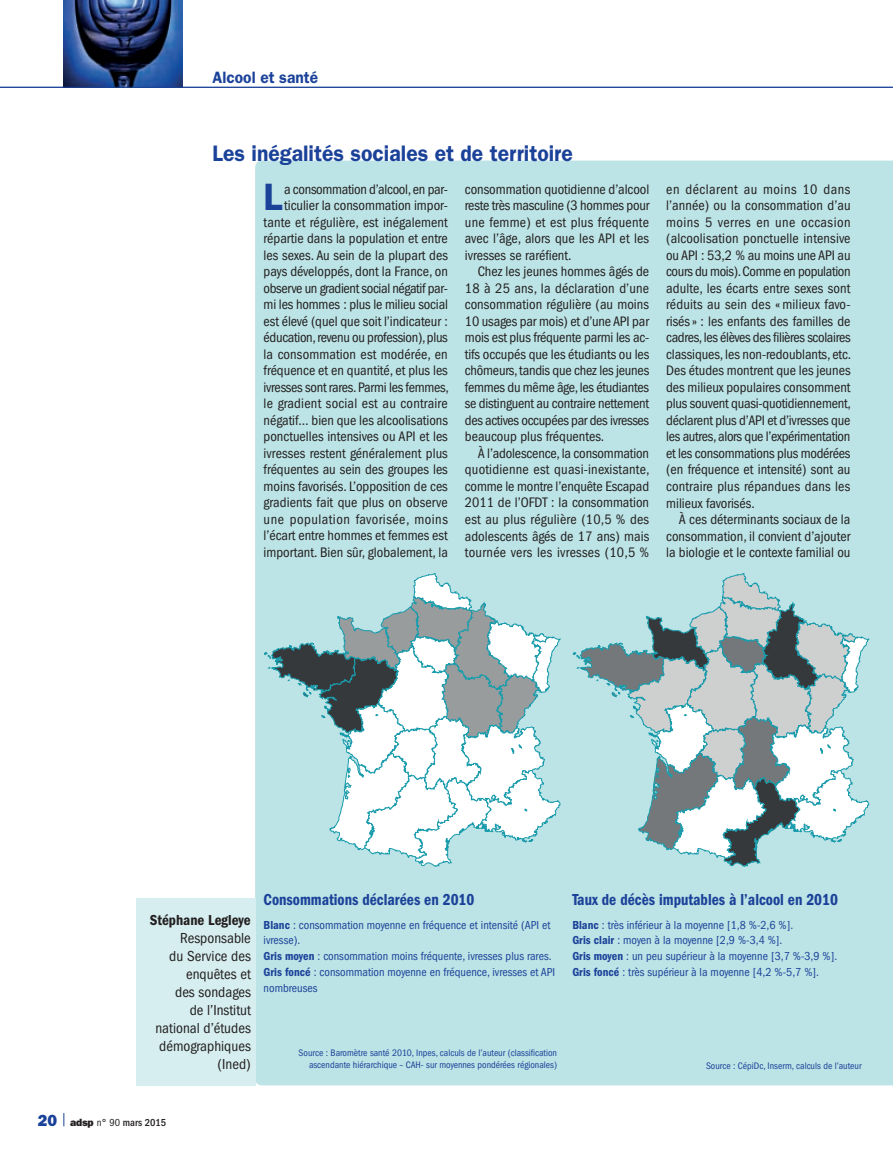
<style>
.page{position:relative;width:893px;height:1149px;background:#fff}
.page>*{position:absolute;margin:0;border:0;box-sizing:border-box;transform-origin:0 0}
.t1{font:600 38.25px "ITC Franklin Gothic Std";color:#1b4299}
.t2{font:600 22.5px "ITC Franklin Gothic Std";color:#1b4299;scale:.94 1}
.t3{font:16.5px "ITC Franklin Gothic Std Dm Cd";color:#1b4299;scale:.94 1}
.t4{font:600 16.5px "ITC Franklin Gothic Std";color:#1b4299;scale:.94 1}
.t5{font:condensed 15px/18px "ITC Franklin Gothic Std";color:#231f20;text-align:right}
.t6{font:15px "ITC Franklin Gothic Std Dm Cd";color:#231f20}
.t7{font:condensed 14.25px/16.5px "ITC Franklin Gothic Std";color:#231f20;text-align:justify}
.t8{font:condensed 12px/15.8px "ITC Franklin Gothic Std";color:#1b4299}
.t9{font:500 condensed 10.5px "ITC Franklin Gothic Std";color:#231f20}
.t10{font:condensed 9.75px/12px "ITC Franklin Gothic Std";color:#1b4299;text-align:right}
.s1{font-family:"ITC Franklin Gothic Std Dm Cd";font-stretch:normal}
.s2{font-family:"ITC Franklin Gothic Std Hvy";font-weight:400;font-stretch:normal;font-size:16.2px;color:#1b4299}
.s3{font-family:"ITC Franklin Gothic Std Hvy";font-weight:400;font-stretch:normal}
.s4{font-weight:400}
</style>
<div class="page">
<svg style="left:64px;top:1113px;width:1px;height:12px"></svg>
<img style="left:64px;top:0;width:119px;height:87px">
<hr style="left:0;top:87px;width:893px;height:1px;background:#1b4299">
<div style="left:255px;top:160px;width:638px;height:924px;background:#bce3e5"></div>
<div style="left:136px;top:897px;width:119px;height:188px;background:#d6eeef"></div>
<svg style="left:264px;top:573px;width:297px;height:293px"></svg>
<svg style="left:572px;top:573px;width:297px;height:293px;background:#afc8cb"></svg>
<p class="t4" style="left:213px;top:68px;width:114px">Alcool et santé</p>
<h2 class="t2" style="left:213px;top:140px;width:385px">Les inégalités sociales et de territoire</h2>
<h1 class="t1" style="left:264px;top:174px;width:21px">L</h1>
<p class="t7" style="left:264px;top:181px;width:187px;text-align:right">a consommation d’alcool, en par&shy;ticulier la consommation impor&shy;tante et régulière, est inégalement répartie dans la population et entre les sexes. Au sein de la plupart des pays développés, dont la France, on observe un gradient social négatif par&shy;mi les hommes : plus le milieu social est élevé (quel que soit l’indicateur : éducation, revenu ou profession), plus la consommation est modérée, en fréquence et en quantité, et plus les ivresses sont rares. Parmi les femmes, le gradient social est au contraire négatif… bien que les alcoolisations ponctuelles intensives ou API et les ivresses restent généralement plus fréquentes au sein des groupes les moins favorisés. L’opposition de ces gradients fait que plus on observe une population favorisée, moins l’écart entre hommes et femmes est important. Bien sûr, globalement, la</p>
<p class="t7" style="left:465px;top:181px;width:186px">consommation quotidienne d’alcool reste très masculine (3 hommes pour une femme) et est plus fréquente avec l’âge, alors que les API et les ivresses se raréfient.</p>
<p class="t7" style="left:465px;top:263px;width:186px;text-indent:13px">Chez les jeunes hommes âgés de 18 à 25 ans, la déclaration d’une consommation régulière (au moins 10 usages par mois) et d’une API par mois est plus fréquente parmi les ac&shy;tifs occupés que les étudiants ou les chômeurs, tandis que chez les jeunes femmes du même âge, les étudiantes se distinguent au contraire nettement des actives occupées par des ivresses beaucoup plus fréquentes.</p>
<p class="t7" style="left:465px;top:445px;width:186px;text-indent:13px">À l’adolescence, la consommation quotidienne est quasi-inexistante, comme le montre l’enquête Escapad 2011 de l’OFDT : la consommation est au plus régulière (10,5 % des adolescents âgés de 17 ans) mais tournée vers les ivresses (10,5 %</p>
<p class="t7" style="left:666px;top:181px;width:187px">en déclarent au moins 10 dans l’année) ou la consommation d’au moins 5 verres en une occasion (alcoolisation ponctuelle intensive ou API : 53,2 % au moins une API au cours du mois). Comme en population adulte, les écarts entre sexes sont réduits au sein des «milieux favo&shy;risés» : les enfants des familles de cadres, les élèves des filières scolaires classiques, les non-redoublants, etc.<br>Des études montrent que les jeunes des milieux populaires consomment plus souvent quasi-quotidiennement, déclarent plus d’API et d’ivresses que les autres, alors que l’expérimentation et les consommations plus modérées (en fréquence et intensité) sont au contraire plus répandues dans les milieux favorisés.</p>
<p class="t7" style="left:666px;top:511px;width:186px;text-indent:13px">À ces déterminants sociaux de la consommation, il convient d’ajouter la biologie et le contexte familial ou</p>
<p class="t6" style="left:150px;top:911px;width:103px">Stéphane Legleye</p>
<p class="t5" style="left:155px;top:928px;width:97px">Responsable<br>du Service des enquêtes et<br>des sondages<br>de l’Institut national d’études démographiques (Ined)</p>
<p class="t3" style="left:264px;top:890px;width:226px">Consommations déclarées en 2010</p>
<p class="t8" style="left:264px;top:916px;width:293px"><span class="s1">Blanc</span> : consommation moyenne en fréquence et intensité (API et ivresse).<br><span class="s1">Gris moyen</span> : consommation moins fréquente, ivresses plus rares.<br><span class="s1">Gris foncé</span> : consommation moyenne en fréquence, ivresses et API nombreuses</p>
<p class="t10" style="left:299px;top:1046px;width:260px">Source : Baromètre santé 2010, Inpes, calculs de l’auteur (classification ascendante hiérarchique – CAH- sur moyennes pondérées régionales)</p>
<p class="t3" style="left:572px;top:890px;width:284px">Taux de décès imputables à l’alcool en 2010</p>
<p class="t8" style="left:572px;top:916px;width:266px"><span class="s1">Blanc</span> : très inférieur à la moyenne [1,8 %-2,6 %].<br><span class="s1">Gris clair</span> : moyen à la moyenne [2,9 %-3,4 %].<br><span class="s1">Gris moyen</span> : un peu supérieur à la moyenne [3,7 %-3,9 %].<br><span class="s1">Gris foncé</span> : très supérieur à la moyenne [4,2 %-5,7 %].</p>
<p class="t10" style="left:706px;top:1059px;width:157px">Source : CépiDc, Inserm, calculs de l’auteur</p>
<p class="t9" style="left:38px;top:1115px;width:130px"><span class="s2">20</span> <span class="s3">adsp</span> <span class="s4">n° 90</span> mars 2015</p>
</div>
